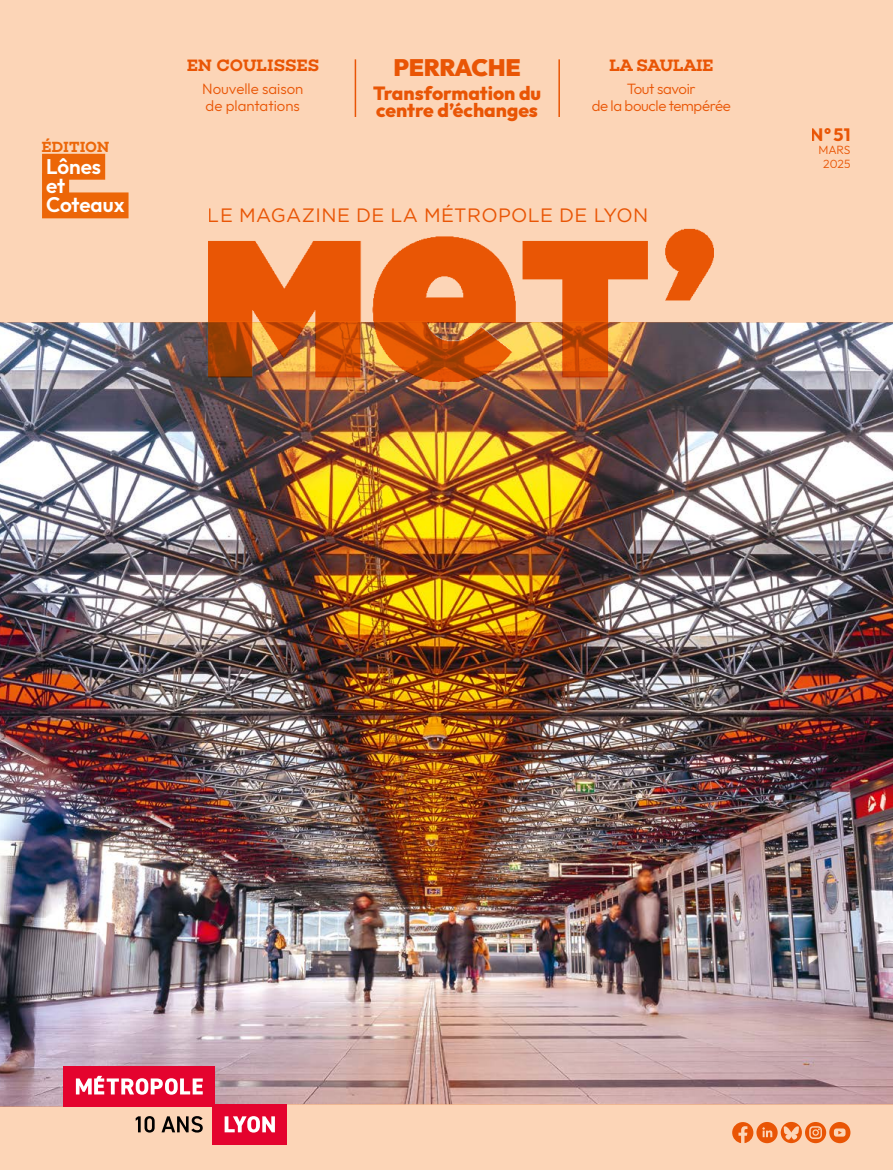
<style>
.page{position:relative;width:893px;height:1170px;background:#fff}
.page>*{position:absolute;margin:0;border:0;box-sizing:border-box;transform-origin:0 0}
.t1{font:900 24px "Outfit";letter-spacing:-.015em;color:#ec6608}
.h2_couv{font:600 20.7px/19.4px "Outfit";color:#fff}
.t2{font:19.35px "Gotham Pro";letter-spacing:.02em;color:#ec6608}
.t3{font:800 19.2px/16.8px "Outfit";color:#ec6608}
.t4{font:700 18px "Outfit";color:#ec6608}
.t5{font:600 16.8px "Choplin";letter-spacing:-.015em;color:#ec6608}
.t6{font:300 15px/16.5px "Outfit";letter-spacing:-.02em;color:#ec6608;text-align:center}
.t7{font:300 15px/16.5px "Outfit";color:#ec6608}
.h2_couv-2{font:600 15px "Choplin";letter-spacing:-.005em;color:#ec6608}
.t8{font:300 12px/13.5px "Outfit";color:#ec6608;text-align:center}
</style>
<div class="page">
<div style="left:0;top:0;width:893px;height:1169px;background:#fcd5b7"></div>
<img style="left:0;top:322px;width:893px;height:784px">
<img style="left:185px;top:228px;width:553px;height:183px">
<svg style="left:136px;top:1116px;width:19px;height:16px"></svg>
<svg style="left:162px;top:1116px;width:41px;height:16px"></svg>
<div style="left:212px;top:1104px;width:75px;height:40px;background:#e4032e"></div>
<svg style="left:225px;top:1116px;width:50px;height:16px"></svg>
<div style="left:64px;top:1066px;width:151px;height:40px;background:#e4032e"></div>
<svg style="left:76px;top:1075px;width:127px;height:19px"></svg>
<hr style="left:355px;top:59px;width:1px;height:58px;background:#ec6608">
<hr style="left:558px;top:59px;width:2px;height:58px;background:#ec6608">
<svg style="left:732px;top:1121px;width:118px;height:22px"></svg>
<div style="left:42px;top:154px;width:63px;height:26px;background:#ec6608"></div>
<div style="left:42px;top:173px;width:27px;height:26px;background:#ec6608"></div>
<div style="left:42px;top:192px;width:87px;height:26px;background:#ec6608"></div>
<h2 class="h2_couv-2" style="left:41px;top:137px;width:70px">ÉDITION</h2>
<h2 class="h2_couv" style="left:46px;top:157px;width:80px">Lônes et<br>Coteaux</h2>
<p class="t5" style="left:186px;top:55px;width:134px">EN COULISSES</p>
<p class="t7" style="left:202px;top:81px;width:103px">Nouvelle saison de plantations</p>
<p class="t1" style="left:393px;top:52px;width:129px">PERRACHE</p>
<p class="t3" style="left:373px;top:86px;width:170px">Transformation du centre d’échanges</p>
<p class="t5" style="left:609px;top:55px;width:106px">LA SAULAIE</p>
<p class="t6" style="left:592px;top:81px;width:141px">Tout savoir<br>de la boucle tempérée</p>
<p class="t2" style="left:208px;top:204px;width:442px">LE MAGAZINE DE LA MÉTROPOLE DE LYON</p>
<p class="t4" style="left:811px;top:122px;width:41px">N°51</p>
<p class="t8" style="left:818px;top:143px;width:34px">Mars<br>2025</p>
</div>
